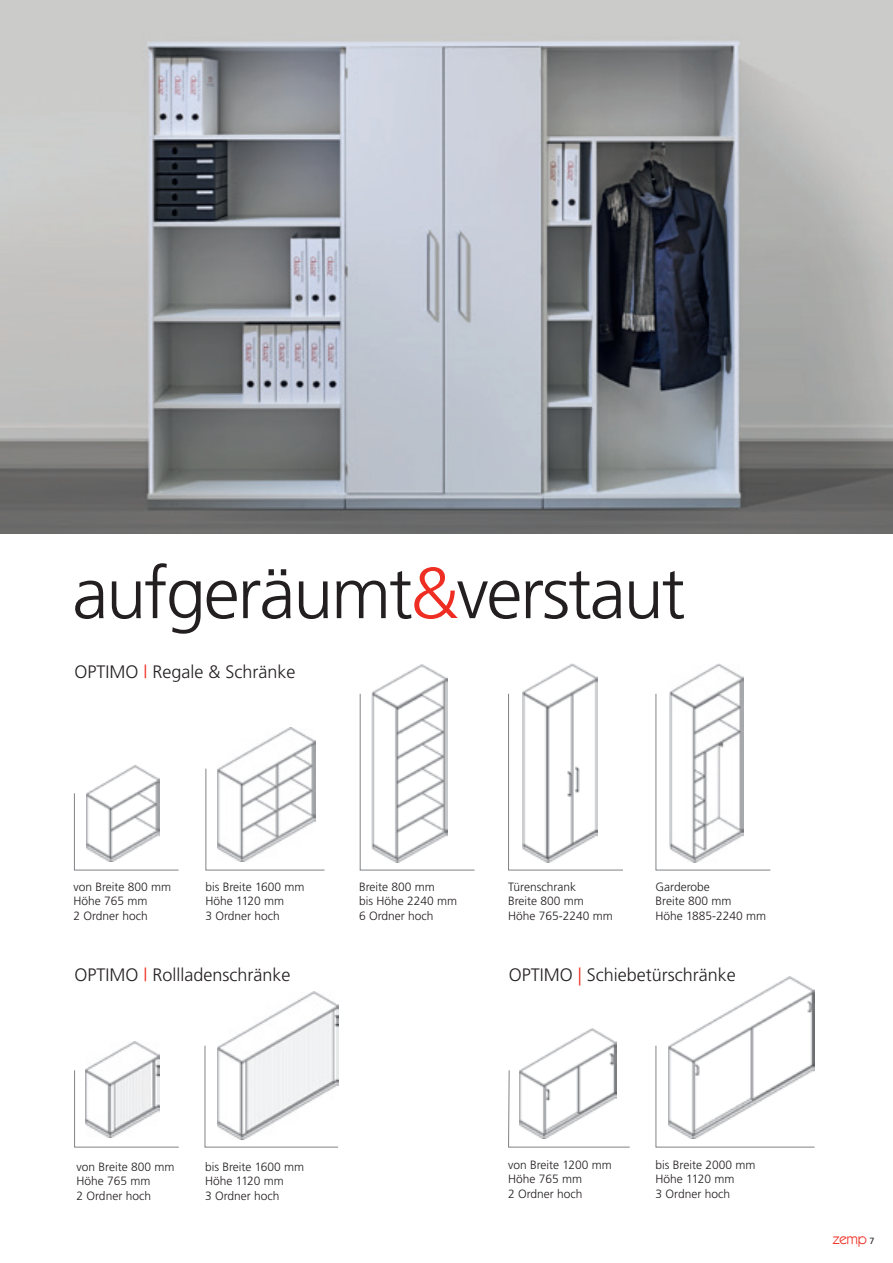
<style>
.page{position:relative;width:893px;height:1263px;background:#fff}
.page>*{position:absolute;margin:0;border:0;box-sizing:border-box;transform-origin:0 0}
.t1{font:300 72px "Frutiger LT Std";letter-spacing:-.03em;color:#231f20}
.t2{font:300 18px "Frutiger";color:#231f20}
.t3{font:300 18px "Frutiger LT Std";color:#231f20}
.t4{font:15px "Itc Kabel LT";color:#ee2e22}
.t5{font:300 12px/14.4px "Frutiger LT Std";color:#231f20}
.s1{color:#ee2e22}
.s2{font-family:"Frutiger";font-size:9px;color:#231f20}
</style>
<div class="page">
<img style="left:0;top:0;width:893px;height:534px">
<img style="left:219px;top:728px;width:97px;height:40px">
<img style="left:89px;top:766px;width:71px;height:26px">
<img style="left:372px;top:664px;width:75px;height:29px">
<svg style="left:74px;top:792px;width:105px;height:79px"></svg>
<svg style="left:359px;top:693px;width:116px;height:178px"></svg>
<svg style="left:205px;top:768px;width:120px;height:103px"></svg>
<img style="left:670px;top:977px;width:145px;height:68px">
<img style="left:521px;top:1028px;width:96px;height:41px">
<svg style="left:508px;top:1069px;width:122px;height:79px"></svg>
<svg style="left:655px;top:1045px;width:160px;height:103px"></svg>
<img style="left:221px;top:991px;width:118px;height:54px">
<svg style="left:204px;top:1045px;width:135px;height:103px"></svg>
<img style="left:669px;top:664px;width:75px;height:29px">
<svg style="left:655px;top:693px;width:116px;height:178px"></svg>
<svg style="left:508px;top:693px;width:115px;height:178px"></svg>
<img style="left:523px;top:663px;width:74px;height:199px">
<img style="left:86px;top:1042px;width:73px;height:27px">
<svg style="left:74px;top:1069px;width:105px;height:79px"></svg>
<h1 class="t1" style="left:72px;top:552px;width:615px">aufgeräumt<span class="s1">&amp;</span>verstaut</h1>
<h2 class="t2" style="left:74px;top:661px;width:223px">OPTIMO <span class="s1">|</span> Regale &amp; Schränke</h2>
<p class="t5" style="left:205px;top:879px;width:100px">bis Breite 1600 mm<br>Höhe 1120 mm<br>3 Ordner hoch</p>
<p class="t5" style="left:73px;top:879px;width:99px">von Breite 800 mm<br>Höhe 765 mm<br>2 Ordner hoch</p>
<p class="t5" style="left:359px;top:879px;width:100px">Breite 800 mm<br>bis Höhe 2240 mm<br>6 Ordner hoch</p>
<p class="t5" style="left:508px;top:879px;width:106px">Türenschrank<br>Breite 800 mm<br>Höhe 765-2240 mm</p>
<p class="t5" style="left:656px;top:879px;width:112px">Garderobe<br>Breite 800 mm<br>Höhe 1885-2240 mm</p>
<h2 class="t2" style="left:74px;top:965px;width:218px">OPTIMO <span class="s1">|</span> Rollladenschränke</h2>
<h2 class="t3" style="left:509px;top:965px;width:228px">OPTIMO <span class="s1">|</span> Schiebetürschränke</h2>
<p class="t5" style="left:77px;top:1160px;width:99px">von Breite 800 mm<br>Höhe 765 mm<br>2 Ordner hoch</p>
<p class="t5" style="left:508px;top:1157px;width:105px">von Breite 1200 mm<br>Höhe 765 mm<br>2 Ordner hoch</p>
<p class="t5" style="left:656px;top:1157px;width:101px">bis Breite 2000 mm<br>Höhe 1120 mm<br>3 Ordner hoch</p>
<p class="t5" style="left:205px;top:1160px;width:100px">bis Breite 1600 mm<br>Höhe 1120 mm<br>3 Ordner hoch</p>
<p class="t4" style="left:832px;top:1230px;width:44px">zemp <span class="s2">7</span></p>
</div>
